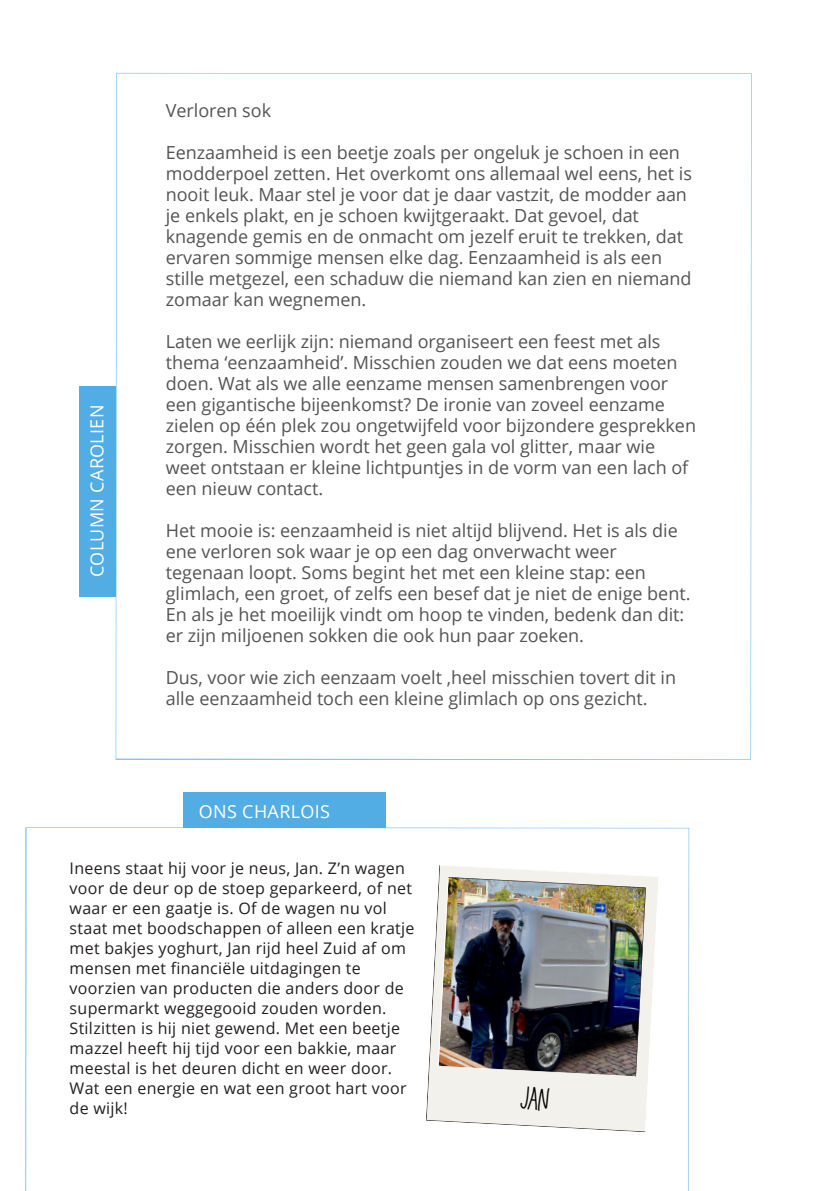
<style>
.page{position:relative;width:839px;height:1191px;background:#fff}
.page>*{position:absolute;margin:0;border:0;box-sizing:border-box;transform-origin:0 0}
.t1{font:18px/21px "Open Sans";color:#545454}
.t2{font:18px "Open Sans";letter-spacing:.02em;color:#fff}
.t3{font:16px/20px "Open Sans";letter-spacing:.02em;color:#231f20}
</style>
<div class="page">
<svg style="left:116px;top:73px;width:635px;height:687px"></svg>
<div style="left:80px;top:387px;width:36px;height:210px;background:#52ade5"></div>
<div style="left:183px;top:793px;width:202px;height:34px;background:#52ade5"></div>
<svg style="left:426px;top:895px;width:12px;height:227px"></svg>
<img style="left:438px;top:865px;width:220px;height:267px">
<svg style="left:520px;top:1086px;width:29px;height:26px"></svg>
<h2 class="t2" style="left:84px;top:577px;width:174px;rotate:-90deg">COLUMN CAROLIEN</h2>
<h3 class="t1" style="left:166px;top:100px;width:107px">Verloren sok</h3>
<h3 class="t1" style="left:166px;top:142px;width:527px">Eenzaamheid is een beetje zoals per ongeluk je schoen in een modderpoel zetten. Het overkomt ons allemaal wel eens, het is nooit leuk. Maar stel je voor dat je daar vastzit, de modder aan je enkels plakt, en je schoen kwijtgeraakt. Dat gevoel, dat knagende gemis en de onmacht om jezelf eruit te trekken, dat ervaren sommige mensen elke dag. Eenzaamheid is als een stille metgezel, een schaduw die niemand kan zien en niemand zomaar kan wegnemen.</h3>
<h3 class="t1" style="left:166px;top:331px;width:531px">Laten we eerlijk zijn: niemand organiseert een feest met als thema ‘eenzaamheid’. Misschien zouden we dat eens moeten doen. Wat als we alle eenzame mensen samenbrengen voor een gigantische bijeenkomst? De ironie van zoveel eenzame zielen op één plek zou ongetwijfeld voor bijzondere gesprekken zorgen. Misschien wordt het geen gala vol glitter, maar wie weet ontstaan er kleine lichtpuntjes in de vorm van een lach of een nieuw contact.</h3>
<h3 class="t1" style="left:166px;top:520px;width:526px">Het mooie is: eenzaamheid is niet altijd blijvend. Het is als die ene verloren sok waar je op een dag onverwacht weer tegenaan loopt. Soms begint het met een kleine stap: een glimlach, een groet, of zelfs een besef dat je niet de enige bent.<br>En als je het moeilijk vindt om hoop te vinden, bedenk dan dit: er zijn miljoenen sokken die ook hun paar zoeken.</h3>
<h3 class="t1" style="left:166px;top:667px;width:511px">Dus, voor wie zich eenzaam voelt ,heel misschien tovert dit in alle eenzaamheid toch een kleine glimlach op ons gezicht.</h3>
<p class="t2" style="left:199px;top:799px;width:133px">ONS CHARLOIS</p>
<p class="t3" style="left:70px;top:858px;width:346px">Ineens staat hij voor je neus, Jan. Z’n wagen voor de deur op de stoep geparkeerd, of net waar er een gaatje is. Of de wagen nu vol staat met boodschappen of alleen een kratje met bakjes yoghurt, Jan rijd heel Zuid af om mensen met financiële uitdagingen te voorzien van producten die anders door de supermarkt weggegooid zouden worden.<br>Stilzitten is hij niet gewend. Met een beetje mazzel heeft hij tijd voor een bakkie, maar meestal is het deuren dicht en weer door.<br>Wat een energie en wat een groot hart voor de wijk!</p>
</div>
